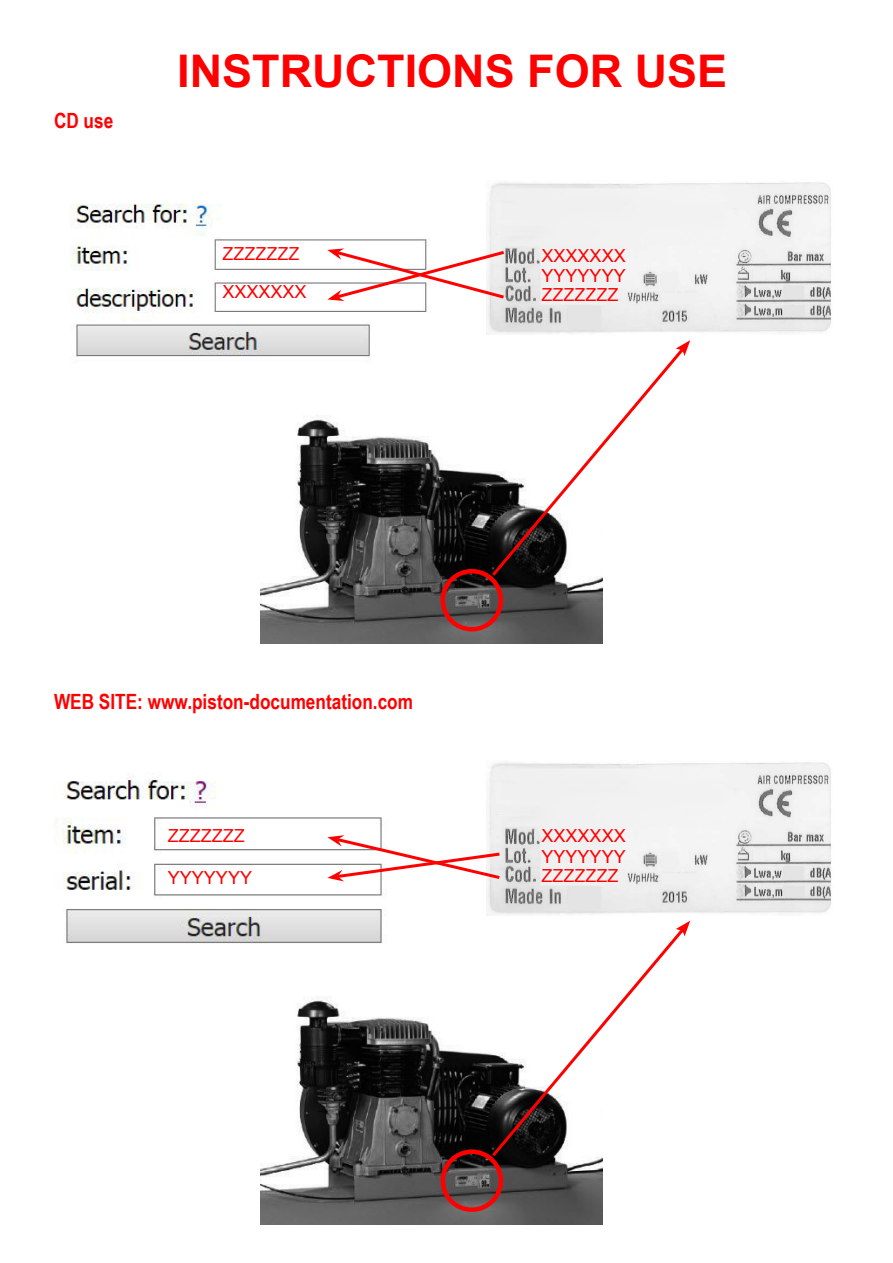
<style>
.page{position:relative;width:893px;height:1263px;background:#fff}
.page>*{position:absolute;margin:0;border:0;box-sizing:border-box;transform-origin:0 0}
.t1{font:700 45px "Arial";color:#f00}
.t2{font:700 21px "Arial Narrow";color:#f00}
.t3{font:18px "Arial";color:#f00}
</style>
<div class="page">
<img style="left:70px;top:203px;width:358px;height:154px">
<img style="left:486px;top:182px;width:345px;height:153px">
<img style="left:261px;top:415px;width:341px;height:228px">
<div style="left:441px;top:569px;width:62px;height:62px;border:4px solid #f00;border-radius:50%"></div>
<svg style="left:327px;top:248px;width:180px;height:53px"></svg>
<svg style="left:489px;top:356px;width:190px;height:223px"></svg>
<svg style="left:675px;top:340px;width:15px;height:16px"></svg>
<img style="left:56px;top:778px;width:328px;height:166px">
<img style="left:486px;top:762px;width:345px;height:153px">
<img style="left:261px;top:996px;width:341px;height:228px">
<div style="left:441px;top:1149px;width:62px;height:63px;border:4px solid #f00;border-radius:50%"></div>
<svg style="left:327px;top:835px;width:176px;height:46px"></svg>
<svg style="left:489px;top:936px;width:190px;height:223px"></svg>
<svg style="left:675px;top:921px;width:15px;height:16px"></svg>
<p class="t2" style="left:54px;top:105px;width:61px">CD use</p>
<p class="t1" style="left:177px;top:41px;width:552px">INSTRUCTIONS FOR USE</p>
<p class="t3" style="left:223px;top:242px;width:78px">ZZZZZZZ</p>
<p class="t3" style="left:223px;top:280px;width:86px">XXXXXXX</p>
<p class="t3" style="left:542px;top:243px;width:86px">XXXXXXX</p>
<p class="t3" style="left:542px;top:264px;width:86px">YYYYYYY</p>
<p class="t3" style="left:542px;top:283px;width:78px">ZZZZZZZ</p>
<p class="t2" style="left:54px;top:685px;width:361px">WEB SITE: www.piston-documentation.com</p>
<p class="t3" style="left:168px;top:824px;width:78px">ZZZZZZZ</p>
<p class="t3" style="left:168px;top:866px;width:86px">YYYYYYY</p>
<p class="t3" style="left:542px;top:824px;width:86px">XXXXXXX</p>
<p class="t3" style="left:542px;top:844px;width:86px">YYYYYYY</p>
<p class="t3" style="left:542px;top:864px;width:78px">ZZZZZZZ</p>
</div>
